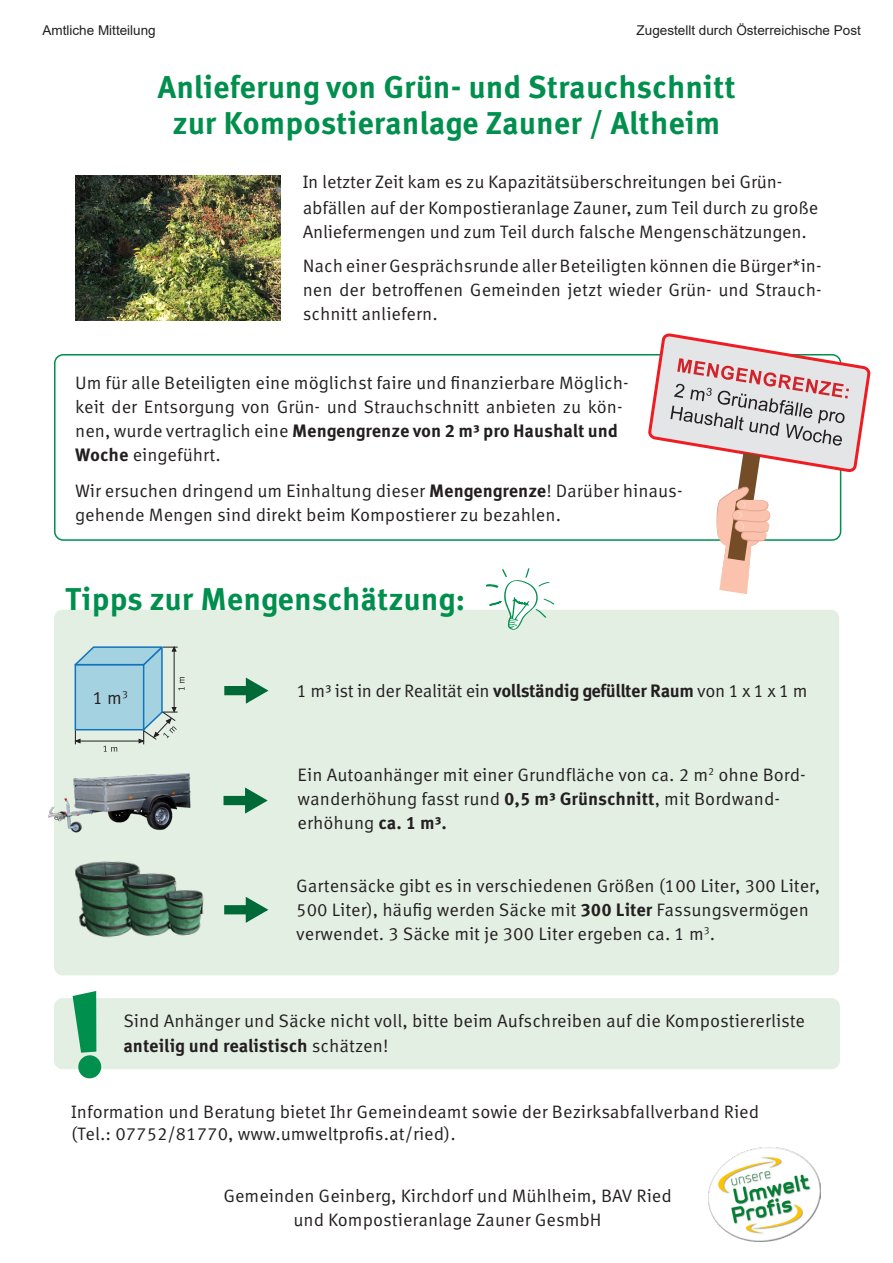
<style>
.page{position:relative;width:893px;height:1263px;background:#fff}
.page>*{position:absolute;margin:0;border:0;box-sizing:border-box;transform-origin:0 0}
.t1{font:700 31.5px/36px "Meta Correspondence OT";color:#008f4d;text-align:center}
.t2{font:18px/24px "Meta Correspondence OT";color:#231f20}
.t3{font:18px "Meta Correspondence OT";letter-spacing:-.02em;color:#231f20}
.t4{font:13.5px "Arial";color:#231f20}
.s1{font-weight:700}
</style>
<div class="page">
<div style="left:54px;top:610px;width:785px;height:365px;background:#e3efe3;border-radius:9px"></div>
<div style="left:54px;top:998px;width:786px;height:71px;background:#e3efe3;border-radius:9px"></div>
<div style="left:54px;top:354px;width:787px;height:187px;border:2px solid #008f4d;border-radius:9px"></div>
<img style="left:75px;top:176px;width:206px;height:145px">
<svg style="left:74px;top:646px;width:111px;height:106px"></svg>
<img style="left:75px;top:861px;width:45px;height:77px">
<img style="left:120px;top:861px;width:44px;height:75px">
<img style="left:153px;top:874px;width:51px;height:62px">
<svg style="left:485px;top:568px;width:70px;height:62px"></svg>
<img style="left:48px;top:773px;width:143px;height:60px">
<img style="left:708px;top:1147px;width:113px;height:95px">
<div style="left:224px;top:686px;width:28px;height:9px;background:#006938"></div>
<svg style="left:245px;top:677px;width:24px;height:27px"></svg>
<div style="left:224px;top:796px;width:28px;height:9px;background:#006938"></div>
<svg style="left:244px;top:787px;width:24px;height:27px"></svg>
<div style="left:224px;top:905px;width:28px;height:9px;background:#006938;border:2px solid #006938"></div>
<svg style="left:245px;top:896px;width:24px;height:27px"></svg>
<svg style="left:73px;top:991px;width:29px;height:88px"></svg>
<svg style="left:648px;top:333px;width:222px;height:261px"></svg>
<p class="t4" style="left:43px;top:21px;width:115px">Amtliche Mitteilung</p>
<p class="t4" style="left:637px;top:21px;width:226px">Zugestellt durch Österreichische Post</p>
<h1 class="t1" style="left:158px;top:70px;width:580px">Anlieferung von Grün- und Strauchschnitt zur Kompostieranlage Zauner / Altheim</h1>
<p class="t2" style="left:303px;top:170px;width:517px;line-height:24.8px">In letzter Zeit kam es zu Kapazitätsüberschreitungen bei Grün&shy;abfällen auf der Kompostieranlage Zauner, zum Teil durch zu große<br>Anliefermengen und zum Teil durch falsche Mengenschätzungen.</p>
<p class="t2" style="left:303px;top:254px;width:520px;text-align:justify">Nach einer Gesprächsrunde aller Beteiligten können die Bürger*in&shy;nen der betroffenen Gemeinden jetzt wieder Grün- und Strauch&shy;schnitt anliefern.</p>
<p class="t2" style="left:75px;top:371px;width:555px">Um für alle Beteiligten eine möglichst faire und finanzierbare Möglich&shy;keit der Entsorgung von Grün- und Strauchschnitt anbieten zu kön&shy;nen, wurde vertraglich eine <span class="s1">Mengengrenze von 2 m³ pro Haushalt und Woche</span> eingeführt.</p>
<p class="t2" style="left:75px;top:479px;width:609px">Wir ersuchen dringend um Einhaltung dieser <span class="s1">Mengengrenze</span>! Darüber hinaus&shy;gehende Mengen sind direkt beim Kompostierer zu bezahlen.</p>
<h1 class="t1" style="left:65px;top:582px;width:401px">Tipps zur Mengenschätzung:</h1>
<p class="t2" style="left:93px;top:686px;width:37px">1 m<sup>3</sup></p>
<p class="t3" style="left:297px;top:680px;width:512px">1 m³ ist in der Realität ein <span class="s1">vollständig gefüllter Raum</span> von 1 x 1 x 1 m</p>
<p class="t2" style="left:298px;top:763px;width:510px">Ein Autoanhänger mit einer Grundfläche von ca. 2 m<sup>2</sup> ohne Bord&shy;wanderhöhung fasst rund <span class="s1">0,5 m³ Grünschnitt</span>, mit Bordwand&shy;erhöhung <span class="s1">ca. 1 m³.</span></p>
<p class="t2" style="left:296px;top:874px;width:525px">Gartensäcke gibt es in verschiedenen Größen (100 Liter, 300 Liter,<br>500 Liter), häufig werden Säcke mit <span class="s1">300 Liter</span> Fassungsvermögen verwendet. 3 Säcke mit je 300 Liter ergeben ca. 1 m<sup>3</sup>.</p>
<p class="t2" style="left:123px;top:1008px;width:683px;line-height:25.5px">Sind Anhänger und Säcke nicht voll, bitte beim Aufschreiben auf die Kompostiererliste <span class="s1">anteilig und realistisch</span> schätzen!</p>
<p class="t2" style="left:71px;top:1102px;width:689px;line-height:21.6px">Information und Beratung bietet Ihr Gemeindeamt sowie der Bezirksabfallverband Ried (Tel.: 07752/81770, www.umweltprofis.at/ried).</p>
<p class="t2" style="left:223px;top:1183px;width:450px;text-align:center">Gemeinden Geinberg, Kirchdorf und Mühlheim, BAV Ried und Kompostieranlage Zauner GesmbH</p>
</div>
